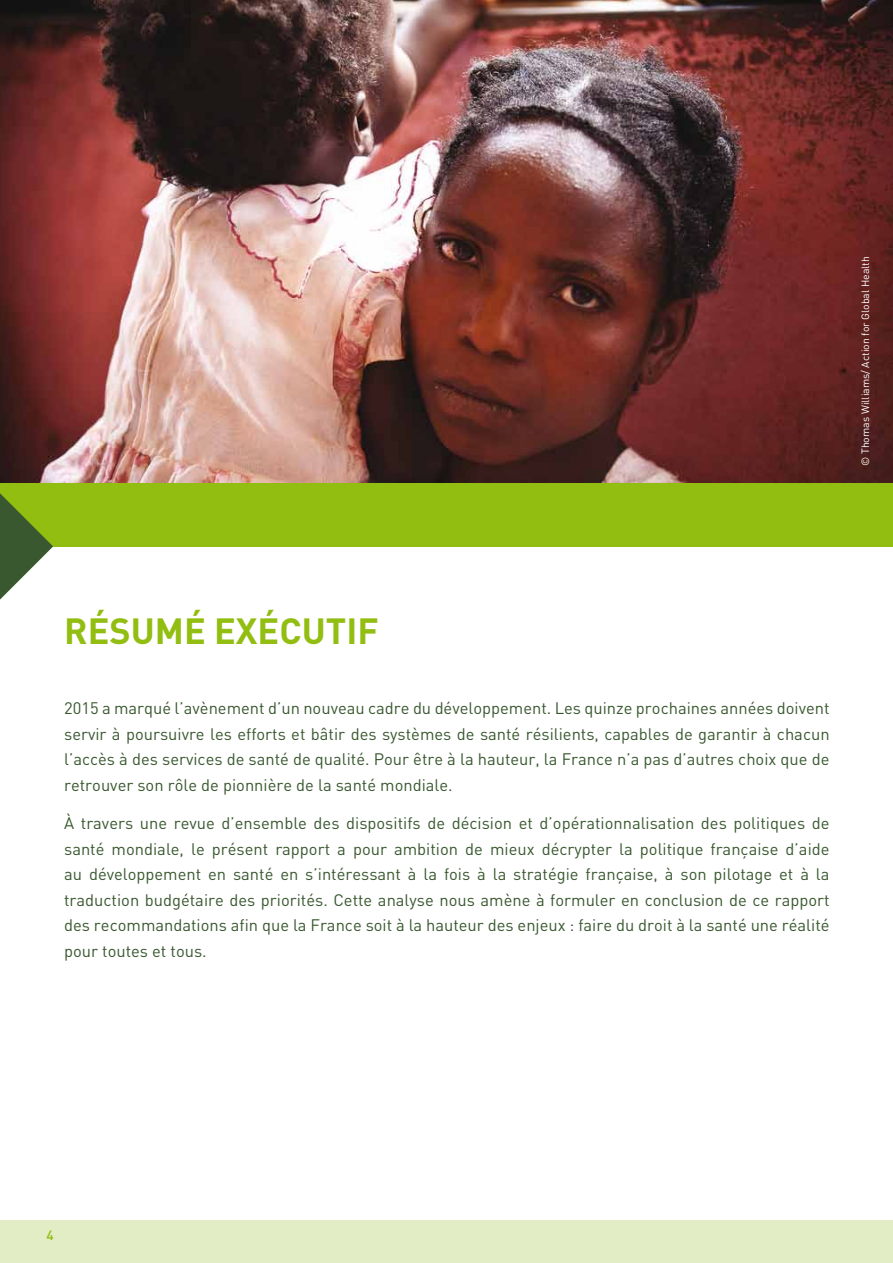
<style>
.page{position:relative;width:893px;height:1263px;background:#fff}
.page>*{position:absolute;margin:0;border:0;box-sizing:border-box;transform-origin:0 0}
.t1{font:700 36px "DIN";color:#92bd11}
.t2{font:16.5px/25.5px "DIN";color:#39582f;text-align:justify}
.t3{font:500 13.5px "DIN";color:#92bd11}
.t4{font:10.5px "DIN";color:#fff}
</style>
<div class="page">
<div style="left:0;top:1220px;width:893px;height:43px;background:#e2ecc5"></div>
<img style="left:0;top:0;width:893px;height:483px">
<div style="left:0;top:483px;width:893px;height:63px;background:#92bd11"></div>
<svg style="left:0;top:493px;width:53px;height:107px"></svg>
<p class="t4" style="left:859px;top:466px;width:211px;rotate:-90deg">© Thomas Williams/ Action for Global Health</p>
<h1 class="t1" style="left:64px;top:607px;width:316px">RÉSUM É EXÉCUTI F</h1>
<p class="t2" style="left:64px;top:695px;width:767px">2015 a marqué l’avènement d’un nouveau cadre du développement. Les quinze prochaines années doivent servir à poursuivre les efforts et bâtir des systèmes de santé résilients, capables de garantir à chacun l’accès à des services de santé de qualité. Pour être à la hauteur, la France n’a pas d’autres choix que de retrouver son rôle de pionnière de la santé mondiale.</p>
<p class="t2" style="left:64px;top:810px;width:767px">À travers une revue d’ensemble des dispositifs de décision et d’opérationnalisation des politiques de santé mondiale, le présent rapport a pour ambition de mieux décrypter la politique française d’aide au développement en santé en s’intéressant à la fois à la stratégie française, à son pilotage et à la traduction budgétaire des priorités. Cette analyse nous amène à formuler en conclusion de ce rapport des recommandations afin que la France soit à la hauteur des enjeux : faire du droit à la santé une réalité pour toutes et tous.</p>
<p class="t3" style="left:46px;top:1226px;width:9px">4</p>
</div>
